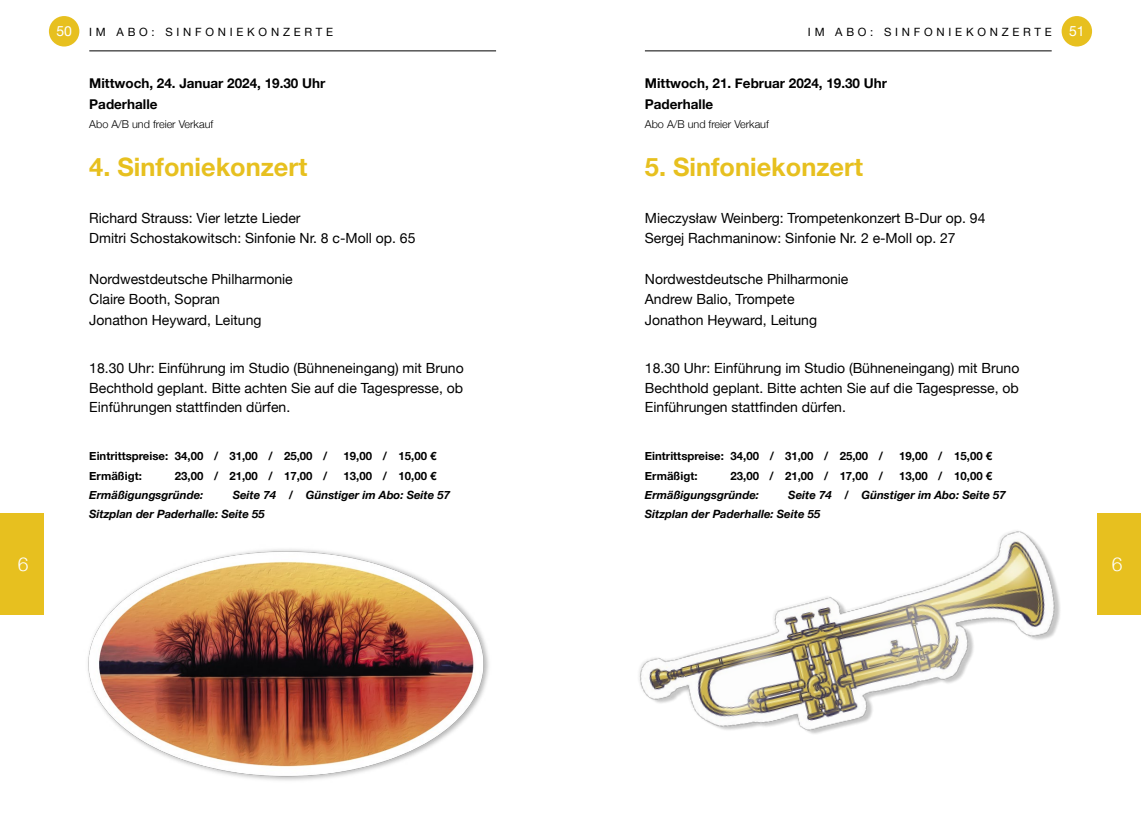
<style>
.page{position:relative;width:1141px;height:819px;background:#fff}
.page>*{position:absolute;margin:0;border:0;box-sizing:border-box;transform-origin:0 0}
.t1{font:700 25.38px "Helvetica Neue";color:#e7c01f}
.t2{font:300 19.25px "Helvetica Neue";color:#fff}
.t3{font:14px/20.5px "Helvetica Neue";color:#000}
.t4{font:14px "Helvetica Neue";color:#fff}
.t5{font:700 13.47px/21px "Helvetica Neue";color:#000}
.t6{font:700 11.38px "Helvetica Neue";color:#000}
.t7{font:italic 700 11.38px/19.2px "Helvetica Neue";color:#000}
.t8{font:11.38px "Helvetica Neue";letter-spacing:.33em;color:#000}
.t9{font:300 10.85px "Helvetica Neue";color:#000}
</style>
<div class="page">
<hr style="left:89px;top:50px;width:407px;height:1px;background:#000">
<hr style="left:645px;top:50px;width:407px;height:1px;background:#000">
<div style="left:49px;top:16px;width:30px;height:31px;background:#e7c01f;border-radius:50%"></div>
<div style="left:1062px;top:16px;width:30px;height:31px;background:#e7c01f;border-radius:50%"></div>
<img style="left:88px;top:549px;width:401px;height:232px">
<img style="left:639px;top:531px;width:421px;height:203px">
<div style="left:1097px;top:513px;width:44px;height:102px;background:#e7c01f"></div>
<div style="left:0;top:513px;width:44px;height:102px;background:#e7c01f"></div>
<p class="t4" style="left:56px;top:21px;width:17px">50</p>
<p class="t4" style="left:1069px;top:21px;width:17px">51</p>
<p class="t8" style="left:89px;top:24px;width:245px">IM ABO: SINFONIEKONZERTE</p>
<p class="t8" style="left:808px;top:24px;width:245px">IM ABO: SINFONIEKONZERTE</p>
<p class="t5" style="left:89px;top:73px;width:238px">Mittwoch, 24. Januar 2024, 19.30 Uhr<br>Paderhalle</p>
<p class="t9" style="left:89px;top:116px;width:126px">Abo A/B und freier Verkauf</p>
<h1 class="t1" style="left:89px;top:147px;width:220px">4. Sinfoniekonzert</h1>
<p class="t3" style="left:89px;top:208px;width:328px">Richard Strauss: Vier letzte Lieder<br>Dmitri Schostakowitsch: Sinfonie Nr. 8 c-Moll op. 65</p>
<p class="t3" style="left:89px;top:269px;width:205px">Nordwestdeutsche Philharmonie<br>Claire Booth, Sopran<br>Jonathon Heyward, Leitung</p>
<p class="t3" style="left:89px;top:359px;width:376px;line-height:19.2px;text-align:justify">18.30 Uhr: Einführung im Studio (Bühneneingang) mit Bruno Bechthold geplant. Bitte achten Sie auf die Tagespresse, ob Einführungen stattfinden dürfen.</p>
<p class="t6" style="left:89px;top:447px;width:240px">Eintrittspreise: 34,00 / 31,00 / 25,00 /</p>
<p class="t6" style="left:344px;top:447px;width:94px">19,00 / 15,00 €</p>
<p class="t6" style="left:89px;top:466px;width:54px">Ermäßigt:</p>
<p class="t6" style="left:175px;top:466px;width:154px">23,00 / 21,00 / 17,00 /</p>
<p class="t6" style="left:344px;top:466px;width:94px">13,00 / 10,00 €</p>
<p class="t7" style="left:89px;top:485px;width:116px">Ermäßigungsgründe:</p>
<p class="t7" style="left:89px;top:485px;width:362px;text-indent:143px">Seite 74 / Günstiger im Abo: Seite 57<br>Sitzplan der Paderhalle: Seite 55</p>
<p class="t5" style="left:645px;top:73px;width:244px">Mittwoch, 21. Februar 2024, 19.30 Uhr<br>Paderhalle</p>
<p class="t9" style="left:645px;top:116px;width:126px">Abo A/B und freier Verkauf</p>
<h1 class="t1" style="left:645px;top:147px;width:220px">5. Sinfoniekonzert</h1>
<p class="t3" style="left:645px;top:208px;width:342px">Mieczysław Weinberg: Trompetenkonzert B-Dur op. 94<br>Sergej Rachmaninow: Sinfonie Nr. 2 e-Moll op. 27</p>
<p class="t3" style="left:645px;top:269px;width:205px">Nordwestdeutsche Philharmonie<br>Andrew Balio, Trompete<br>Jonathon Heyward, Leitung</p>
<p class="t3" style="left:645px;top:359px;width:376px;line-height:19.2px;text-align:justify">18.30 Uhr: Einführung im Studio (Bühneneingang) mit Bruno Bechthold geplant. Bitte achten Sie auf die Tagespresse, ob Einführungen stattfinden dürfen.</p>
<p class="t6" style="left:645px;top:447px;width:240px">Eintrittspreise: 34,00 / 31,00 / 25,00 /</p>
<p class="t6" style="left:899px;top:447px;width:94px">19,00 / 15,00 €</p>
<p class="t6" style="left:645px;top:466px;width:54px">Ermäßigt:</p>
<p class="t6" style="left:731px;top:466px;width:154px">23,00 / 21,00 / 17,00 /</p>
<p class="t6" style="left:899px;top:466px;width:94px">13,00 / 10,00 €</p>
<p class="t7" style="left:645px;top:485px;width:116px">Ermäßigungsgründe:</p>
<p class="t7" style="left:645px;top:485px;width:362px;text-indent:143px">Seite 74 / Günstiger im Abo: Seite 57<br>Sitzplan der Paderhalle: Seite 55</p>
<h2 class="t2" style="left:18px;top:548px;width:12px">6</h2>
<h2 class="t2" style="left:1112px;top:548px;width:12px">6</h2>
</div>
